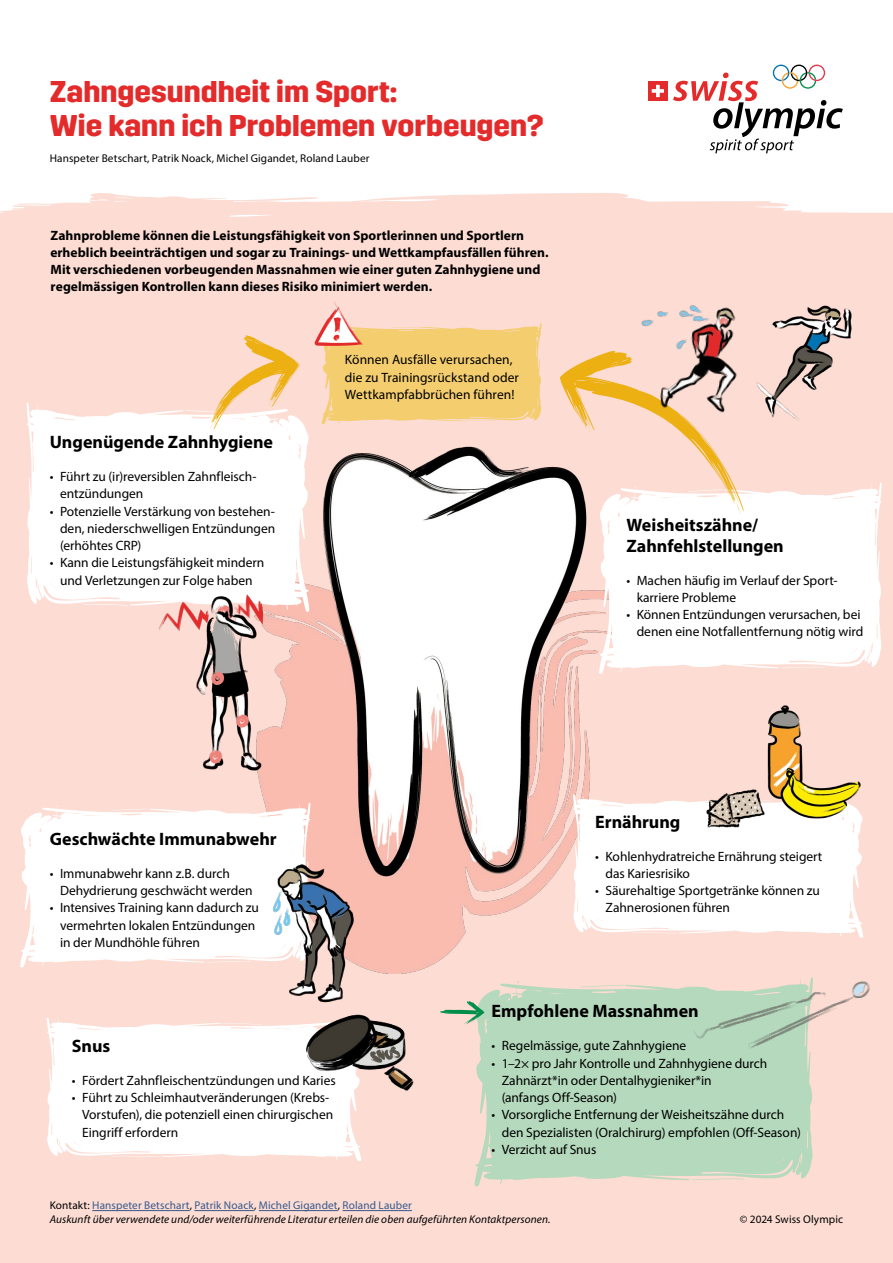
<style>
.page{position:relative;width:893px;height:1263px;background:#fff}
.page>*{position:absolute;margin:0;border:0;box-sizing:border-box;transform-origin:0 0}
.t1{font:700 30px/34.5px "Trim";color:#e42b2b}
.t2{font:700 18px/21px "Myriad Pro";color:#000}
.t3{font:13.5px/17.2px "Myriad Pro";letter-spacing:-.005em;color:#000}
.t4{font:700 13.5px/17.2px "Myriad Pro";color:#000}
.t5{font:italic 11.25px/13.5px "Myriad Pro";letter-spacing:.01em;color:#000}
.t6{font:11.25px "Myriad Pro";letter-spacing:.01em;color:#000}
.s1{font-style:normal}
.s2{font-style:normal;color:#38598b}
</style>
<div class="page">
<div style="left:0;top:221px;width:893px;height:1042px;background:#fcdcd3"></div>
<svg style="left:0;top:193px;width:893px;height:28px;fill:#fcdcd3"></svg>
<hr style="left:92px;top:1210px;width:98px;height:1px;background:#38598b">
<hr style="left:194px;top:1210px;width:60px;height:1px;background:#38598b">
<hr style="left:259px;top:1210px;width:79px;height:1px;background:#38598b">
<hr style="left:343px;top:1210px;width:69px;height:1px;background:#38598b">
<img style="left:259px;top:424px;width:331px;height:544px">
<svg style="left:148px;top:802px;width:162px;height:160px;background:#fefaf9"></svg>
<svg style="left:206px;top:961px;width:45px;height:1px"></svg>
<svg style="left:20px;top:806px;width:128px;height:161px;background:#fefaf9"></svg>
<div style="left:623px;top:985px;width:190px;height:195px;background:#b4d9bc"></div>
<svg style="left:692px;top:1178px;width:52px;height:2px"></svg>
<svg style="left:573px;top:794px;width:290px;height:144px;background:#fefaf9"></svg>
<svg style="left:47px;top:1018px;width:315px;height:143px;background:#fefbf9"></svg>
<svg style="left:744px;top:482px;width:138px;height:186px;background:#fefcfb"></svg>
<svg style="left:780px;top:667px;width:44px;height:1px"></svg>
<svg style="left:27px;top:402px;width:158px;height:204px;background:#fefbfa"></svg>
<svg style="left:84px;top:604px;width:44px;height:2px"></svg>
<svg style="left:185px;top:335px;width:124px;height:277px"></svg>
<svg style="left:560px;top:351px;width:184px;height:323px"></svg>
<img style="left:147px;top:586px;width:143px;height:195px">
<img style="left:290px;top:958px;width:135px;height:141px">
<img style="left:259px;top:861px;width:111px;height:161px">
<img style="left:696px;top:705px;width:167px;height:158px">
<img style="left:645px;top:977px;width:225px;height:97px">
<img style="left:761px;top:305px;width:91px;height:115px">
<img style="left:628px;top:305px;width:132px;height:131px">
<svg style="left:315px;top:302px;width:227px;height:122px"></svg>
<svg style="left:440px;top:981px;width:183px;height:205px"></svg>
<div style="left:648px;top:81px;width:20px;height:20px;background:#e42b2b"></div>
<svg style="left:652px;top:85px;width:12px;height:12px"></svg>
<svg style="left:673px;top:65px;width:170px;height:88px"></svg>
<h1 class="t1" style="left:50px;top:74px;width:495px">Zahngesundheit im Sport:<br>Wie kann ich Problemen vorbeugen?</h1>
<p class="t6" style="left:50px;top:151px;width:321px">Hanspeter Betschart, Patrik Noack, Michel Gigandet, Roland Lauber</p>
<p class="t4" style="left:50px;top:226px;width:500px">Zahnprobleme können die Leistungsfähigkeit von Sportlerinnen und Sportlern erheblich beeinträchtigen und sogar zu Trainings- und Wettkampfausfällen führen.<br>Mit verschiedenen vorbeugenden Massnahmen wie einer guten Zahnhygiene und regelmässigen Kontrollen kann dieses Risiko minimiert werden.</p>
<h2 class="t2" style="left:50px;top:431px;width:225px">Ungenügende Zahnhygiene</h2>
<p class="t3" style="left:60px;top:468px;width:197px;text-indent:-10px">• Führt zu (ir)reversiblen Zahnfleisch&shy;entzündungen</p>
<p class="t3" style="left:60px;top:502px;width:217px;text-align:justify;text-indent:-10px">• Potenzielle Verstärkung von bestehen&shy;den, niederschwelligen Entzündungen (erhöhtes CRP)</p>
<p class="t3" style="left:50px;top:554px;width:216px;text-align:center">• Kann die Leistungsfähigkeit mindern und Verletzungen zur Folge haben</p>
<p class="t3" style="left:345px;top:351px;width:176px">Können Ausfälle verursachen, die zu Trainingsrückstand oder<br>Wettkampfabbrüchen führen!</p>
<h2 class="t2" style="left:626px;top:514px;width:159px">Weisheitszähne/<br>Zahnfehlstellungen</h2>
<p class="t3" style="left:637px;top:571px;width:202px;text-indent:-10px">• Machen häufig im Verlauf der Sport&shy;karriere Probleme</p>
<p class="t3" style="left:626px;top:606px;width:238px;text-align:right">• Können Entzündungen verursachen, bei denen eine Notfallentfernung nötig wird</p>
<h2 class="t2" style="left:50px;top:828px;width:228px">Geschwächte Immunabwehr</h2>
<p class="t3" style="left:60px;top:864px;width:194px;text-indent:-10px">• Immunabwehr kann z.B. durch<br>Dehydrierung geschwächt werden</p>
<p class="t3" style="left:60px;top:899px;width:200px;text-indent:-10px">• Intensives Training kann dadurch zu vermehrten lokalen Entzündungen in der Mundhöhle führen</p>
<h2 class="t2" style="left:72px;top:1035px;width:40px">Snus</h2>
<p class="t3" style="left:72px;top:1071px;width:265px">• Fördert Zahnfleischentzündungen und Karies</p>
<p class="t3" style="left:82px;top:1089px;width:253px;text-indent:-10px">• Führt zu Schleimhautveränderungen (Krebs-<br>Vorstufen), die potenziell einen chirurgischen<br>Eingriff erfordern</p>
<h2 class="t2" style="left:595px;top:811px;width:87px">Ernährung</h2>
<p class="t3" style="left:605px;top:847px;width:218px;text-indent:-10px">• Kohlenhydratreiche Ernährung steigert das Kariesrisiko</p>
<p class="t3" style="left:605px;top:882px;width:216px;text-indent:-10px">• Säurehaltige Sportgetränke können zu<br>Zahnerosionen führen</p>
<h2 class="t2" style="left:492px;top:1000px;width:209px">Empfohlene Massnahmen</h2>
<p class="t3" style="left:492px;top:1037px;width:196px">• Regelmässige, gute Zahnhygiene</p>
<p class="t3" style="left:502px;top:1054px;width:267px;text-indent:-10px">• 1–2× pro Jahr Kontrolle und Zahnhygiene durch<br>Zahnärzt*in oder Dentalhygieniker*in<br>(anfangs Off-Season)</p>
<p class="t3" style="left:502px;top:1106px;width:301px;text-indent:-10px">• Vorsorgliche Entfernung der Weisheitszähne durch den Spezialisten (Oralchirurg) empfohlen (Off-Season)</p>
<p class="t3" style="left:492px;top:1140px;width:106px">• Verzicht auf Snus</p>
<p class="t5" style="left:50px;top:1199px;width:502px"><span class="s1">Kontakt:</span> <span class="s2">Hanspeter Betschart</span><span class="s1">,</span> <span class="s2">Patrik Noack</span><span class="s1">,</span> <span class="s2">Michel Gigandet</span><span class="s1">,</span> <span class="s2">Roland Lauber<br></span>Auskunft über verwendete und/oder weiterführende Literatur erteilen die oben aufgeführten Kontaktpersonen.</p>
<p class="t6" style="left:740px;top:1212px;width:105px">© 2024 Swiss Olympic</p>
</div>
